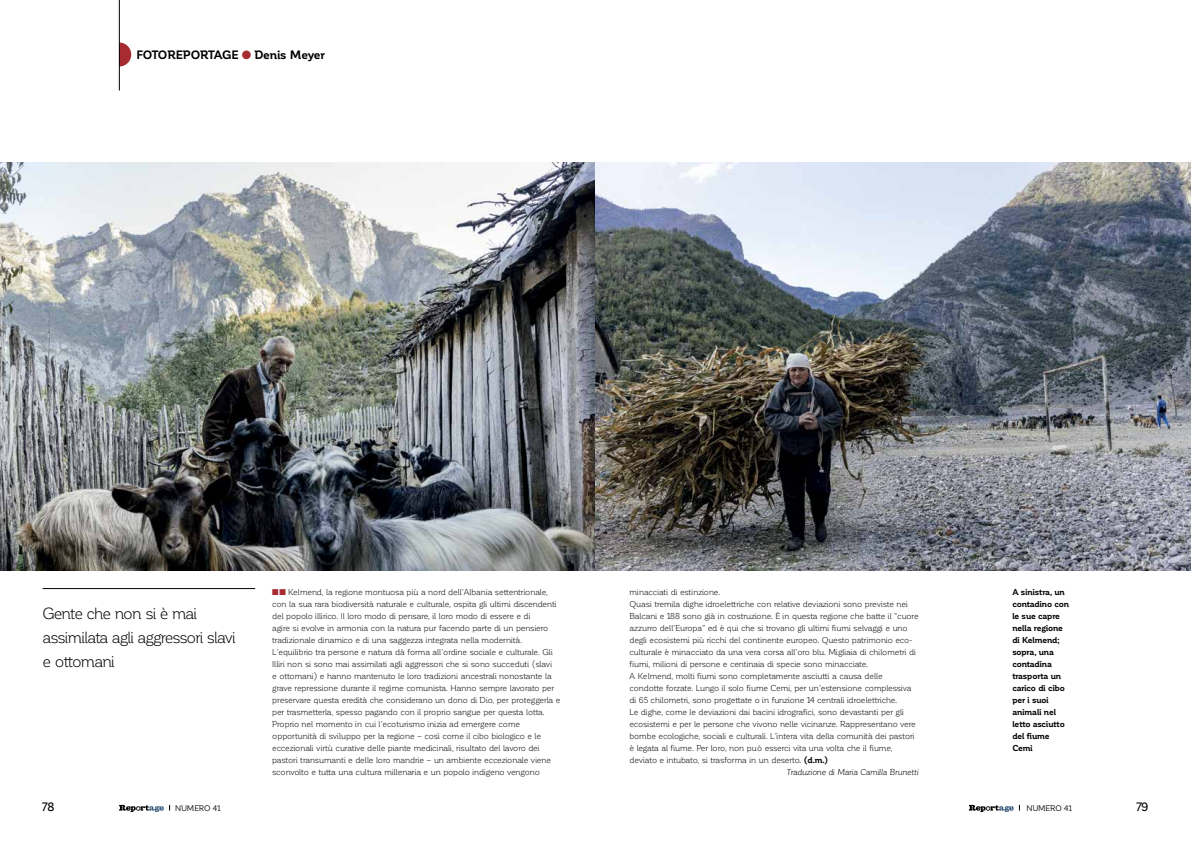
<style>
.page{position:relative;width:1191px;height:842px;background:#fff}
.page>*{position:absolute;margin:0;border:0;box-sizing:border-box;transform-origin:0 0}
.t1{font:16px/24px "Corporative";letter-spacing:-.06em;color:#000}
.t2{font:700 12px "Corporative";letter-spacing:-.005em;color:#000}
.t3{font:500 12px "Corporative";color:#000}
.t4{font:8.5px/12px "Corporative";letter-spacing:-.02em;color:#000}
.t5{font:700 8.5px/12px "Corporative";letter-spacing:-.025em;color:#000}
.t6{font:italic 8.5px "Corporative";letter-spacing:-.015em;color:#000}
.t7{font:8px "Corporative";color:#000}
.s1{color:#a72c31}
.s2{font-weight:700}
</style>
<div class="page">
<svg style="left:119px;top:805px;width:51px;height:7px"></svg>
<svg style="left:969px;top:805px;width:44px;height:7px"></svg>
<svg style="left:120px;top:43px;width:11px;height:24px"></svg>
<hr style="left:119px;top:0;width:1px;height:91px;background:#000">
<img style="left:0;top:163px;width:1191px;height:408px">
<hr style="left:43px;top:588px;width:212px;height:1px;background:#000">
<h2 class="t2" style="left:136px;top:49px;width:190px">fotoreportage <span class="s1">●</span> Denis Meyer</h2>
<h1 class="t1" style="left:43px;top:601px;width:195px">Gente che non si è mai assimilata agli aggressori slavi e ottomani</h1>
<p class="t4" style="left:272px;top:586px;width:290px"><span class="s1">■</span> <span class="s1">■</span> Kelmend, la regione montuosa più a nord dell’Albania settentrionale, con la sua rara biodiversità naturale e culturale, ospita gli ultimi discendenti del popolo illirico. Il loro modo di pensare, il loro modo di essere e di<br>agire si evolve in armonia con la natura pur facendo parte di un pensiero tradizionale dinamico e di una saggezza integrata nella modernità.<br>L’equilibrio tra persone e natura dà forma all’ordine sociale e culturale. Gli Illiri non si sono mai assimilati agli aggressori che si sono succeduti (slavi<br>e ottomani) e hanno mantenuto le loro tradizioni ancestrali nonostante la grave repressione durante il regime comunista. Hanno sempre lavorato per preservare questa eredità che considerano un dono di Dio, per proteggerla e per trasmetterla, spesso pagando con il proprio sangue per questa lotta.<br>Proprio nel momento in cui l’ecoturismo inizia ad emergere come opportunità di sviluppo per la regione – così come il cibo biologico e le eccezionali virtù curative delle piante medicinali, risultato del lavoro dei pastori transumanti e delle loro mandrie – un ambiente eccezionale viene sconvolto e tutta una cultura millenaria e un popolo indigeno vengono</p>
<p class="t4" style="left:629px;top:586px;width:92px">minacciati di estinzione.</p>
<p class="t4" style="left:629px;top:598px;width:280px">Quasi tremila dighe idroelettriche con relative deviazioni sono previste nei</p>
<p class="t4" style="left:629px;top:610px;width:291px">Balcani e 188 sono già in costruzione. È in questa regione che batte il “cuore</p>
<p class="t4" style="left:629px;top:622px;width:280px">azzurro dell’Europa” ed è qui che si trovano gli ultimi fiumi selvaggi e uno</p>
<p class="t4" style="left:629px;top:634px;width:285px">degli ecosistemi più ricchi del continente europeo. Questo patrimonio eco-</p>
<p class="t4" style="left:629px;top:646px;width:288px">culturale è minacciato da una vera corsa all’oro blu. Migliaia di chilometri di</p>
<p class="t4" style="left:629px;top:658px;width:240px">fiumi, milioni di persone e centinaia di specie sono minacciate.</p>
<p class="t4" style="left:629px;top:670px;width:255px">A Kelmend, molti fiumi sono completamente asciutti a causa delle</p>
<p class="t4" style="left:629px;top:682px;width:283px">condotte forzate. Lungo il solo fiume Cemi, per un’estensione complessiva</p>
<p class="t4" style="left:629px;top:694px;width:269px">di 65 chilometri, sono progettate o in funzione 14 centrali idroelettriche.</p>
<p class="t4" style="left:629px;top:706px;width:276px">Le dighe, come le deviazioni dai bacini idrografici, sono devastanti per gli</p>
<p class="t4" style="left:629px;top:718px;width:288px">ecosistemi e per le persone che vivono nelle vicinanze. Rappresentano vere</p>
<p class="t4" style="left:629px;top:730px;width:287px">bombe ecologiche, sociali e culturali. L’intera vita della comunità dei pastori</p>
<p class="t4" style="left:629px;top:742px;width:264px">è legata al fiume. Per loro, non può esserci vita una volta che il fiume,</p>
<p class="t4" style="left:629px;top:754px;width:200px">deviato e intubato, si trasforma in un deserto. <span class="s2">(d.m.)</span></p>
<p class="t6" style="left:787px;top:767px;width:133px">Traduzione di Maria Camilla Brunetti</p>
<p class="t5" style="left:1012px;top:586px;width:58px">A sinistra, un contadino con le sue capre nella regione di Kelmend; sopra, una contadina trasporta un carico di cibo per i suoi animali nel letto asciutto del fiume<br>Cemi</p>
<h2 class="t3" style="left:43px;top:800px;width:13px">78</h2>
<p class="t7" style="left:175px;top:803px;width:47px">NUMERO 41</p>
<p class="t7" style="left:1026px;top:803px;width:47px">NUMERO 41</p>
<h2 class="t3" style="left:1136px;top:800px;width:13px">79</h2>
</div>
